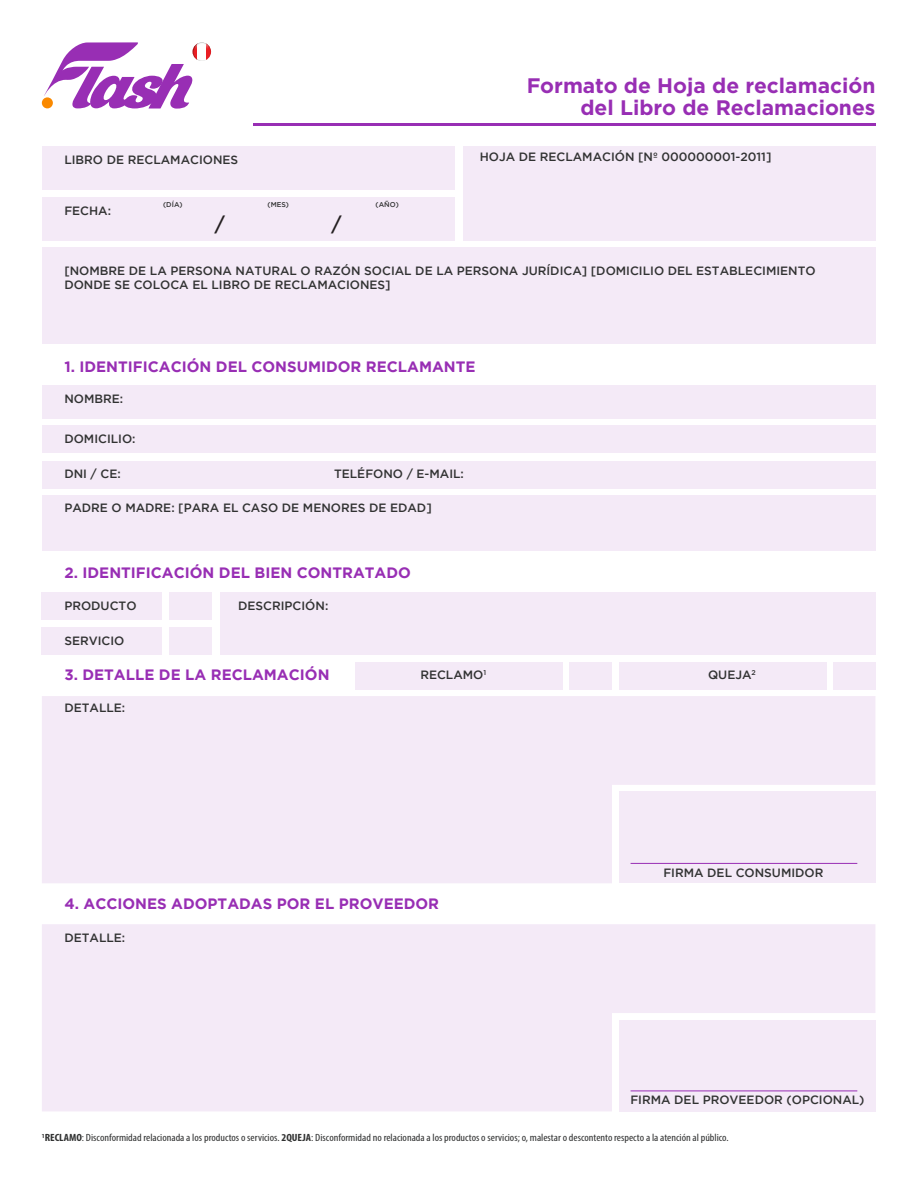
<style>
.page{position:relative;width:918px;height:1188px;background:#fff}
.page>*{position:absolute;margin:0;border:0;box-sizing:border-box;transform-origin:0 0}
.t1{font:700 21px/22.2px "Gotham";color:#982eb4;text-align:right}
.t2{font:500 19.5px "Gotham";color:#231f20}
.t3{font:700 15px "Gotham";color:#982eb4}
.t4{font:500 12px/14.4px "Gotham";color:#313232}
.t5{font:condensed 10.5px "Myriad Pro";color:#313232;scale:1.1 1}
.t6{font:500 7.05px "Gotham";color:#313232}
.s1{font-weight:700}
</style>
<div class="page">
<div style="left:356px;top:662px;width:207px;height:27px;background:#f4eaf7"></div>
<div style="left:42px;top:97px;width:11px;height:11px;background:#fa8900;border-radius:50%"></div>
<svg style="left:44px;top:42px;width:149px;height:67px"></svg>
<svg style="left:193px;top:42px;width:18px;height:19px"></svg>
<svg style="left:195px;top:43px;width:14px;height:9px"></svg>
<div style="left:42px;top:146px;width:413px;height:44px;background:#f4eaf7"></div>
<div style="left:42px;top:197px;width:413px;height:44px;background:#f4eaf7"></div>
<div style="left:42px;top:247px;width:833px;height:97px;background:#f4eaf7"></div>
<div style="left:42px;top:386px;width:833px;height:33px;background:#f4eaf7"></div>
<div style="left:463px;top:146px;width:412px;height:95px;background:#f4eaf7"></div>
<div style="left:42px;top:426px;width:833px;height:27px;background:#f4eaf7"></div>
<div style="left:220px;top:592px;width:655px;height:63px;background:#f4eaf7"></div>
<div style="left:42px;top:496px;width:833px;height:55px;background:#f4eaf7"></div>
<div style="left:42px;top:924px;width:833px;height:187px;background:#f4eaf7"></div>
<div style="left:619px;top:1020px;width:256px;height:91px;background:#f4eaf7"></div>
<div style="left:42px;top:696px;width:833px;height:187px;background:#f4eaf7"></div>
<div style="left:619px;top:791px;width:256px;height:92px;background:#f4eaf7"></div>
<div style="left:42px;top:461px;width:833px;height:28px;background:#f4eaf7"></div>
<div style="left:42px;top:592px;width:120px;height:28px;background:#f4eaf7"></div>
<div style="left:169px;top:592px;width:43px;height:28px;background:#f4eaf7"></div>
<div style="left:42px;top:628px;width:120px;height:27px;background:#f4eaf7"></div>
<div style="left:169px;top:628px;width:43px;height:27px;background:#f4eaf7"></div>
<div style="left:619px;top:662px;width:207px;height:27px;background:#f4eaf7"></div>
<div style="left:833px;top:662px;width:42px;height:27px;background:#f4eaf7"></div>
<div style="left:569px;top:662px;width:43px;height:27px;background:#f4eaf7"></div>
<hr style="left:253px;top:123px;width:622px;height:3px;background:#982eb4">
<hr style="left:631px;top:863px;width:226px;height:1px;background:#982eb4">
<hr style="left:631px;top:1091px;width:226px;height:1px;background:#982eb4">
<p class="t4" style="left:64px;top:152px;width:175px">LIBRO DE RECLAMACIONES</p>
<p class="t4" style="left:64px;top:203px;width:48px">FECHA:</p>
<p class="t6" style="left:163px;top:201px;width:21px">(DÍA)</p>
<p class="t6" style="left:268px;top:201px;width:23px">(MES)</p>
<p class="t6" style="left:376px;top:201px;width:25px">(AÑO)</p>
<h2 class="t2" style="left:215px;top:213px;width:12px">/</h2>
<h2 class="t2" style="left:331px;top:213px;width:12px">/</h2>
<h1 class="t1" style="left:527px;top:74px;width:350px">Formato de Hoja de reclamación del Libro de Reclamaciones</h1>
<p class="t4" style="left:480px;top:149px;width:293px">HOJA DE RECLAMACIÓN [Nº 000000001-2011]</p>
<p class="t4" style="left:64px;top:263px;width:753px">[NOMBRE DE LA PERSONA NATURAL O RAZÓN SOCIAL DE LA PERSONA JURÍDICA] [DOMICILIO DEL ESTABLECIMIENTO<br>DONDE SE COLOCA EL LIBRO DE RECLAMACIONES]</p>
<p class="t3" style="left:64px;top:358px;width:413px">1. IDENTIFICACIÓN DEL CONSUMIDOR RECLAMANTE</p>
<p class="t4" style="left:64px;top:392px;width:60px">NOMBRE:</p>
<p class="t4" style="left:64px;top:431px;width:73px">DOMICILIO:</p>
<p class="t4" style="left:64px;top:467px;width:58px">DNI / CE:</p>
<p class="t4" style="left:334px;top:467px;width:131px">TELÉFONO / E-MAIL:</p>
<p class="t4" style="left:64px;top:500px;width:369px">PADRE O MADRE: [PARA EL CASO DE MENORES DE EDAD]</p>
<p class="t3" style="left:64px;top:564px;width:348px">2. IDENTIFICACIÓN DEL BIEN CONTRATADO</p>
<p class="t4" style="left:64px;top:598px;width:74px">PRODUCTO</p>
<p class="t4" style="left:64px;top:633px;width:62px">SERVICIO</p>
<p class="t4" style="left:238px;top:598px;width:92px">DESCRIPCIÓN:</p>
<p class="t3" style="left:64px;top:666px;width:267px">3. DETALLE DE LA RECLAMACIÓN</p>
<p class="t4" style="left:64px;top:701px;width:62px">DETALLE:</p>
<p class="t4" style="left:420px;top:668px;width:67px">RECLAMO<sup>1</sup></p>
<p class="t4" style="left:708px;top:668px;width:49px">QUEJA<sup>2</sup></p>
<p class="t4" style="left:663px;top:865px;width:162px">FIRMA DEL CONSUMIDOR</p>
<p class="t3" style="left:64px;top:895px;width:376px">4. ACCIONES ADOPTADAS POR EL PROVEEDOR</p>
<p class="t4" style="left:64px;top:930px;width:62px">DETALLE:</p>
<p class="t4" style="left:630px;top:1093px;width:236px">FIRMA DEL PROVEEDOR (OPCIONAL)</p>
<p class="t5" style="left:42px;top:1132px;width:626px"><sup>1</sup><span class="s1">RECLAMO</span>: Disconformidad relacionada a los productos o servicios. <span class="s1">2QUEJA</span>: Disconformidad no relacionada a los productos o servicios; o, malestar o descontento respecto a la atención al público.</p>
</div>
